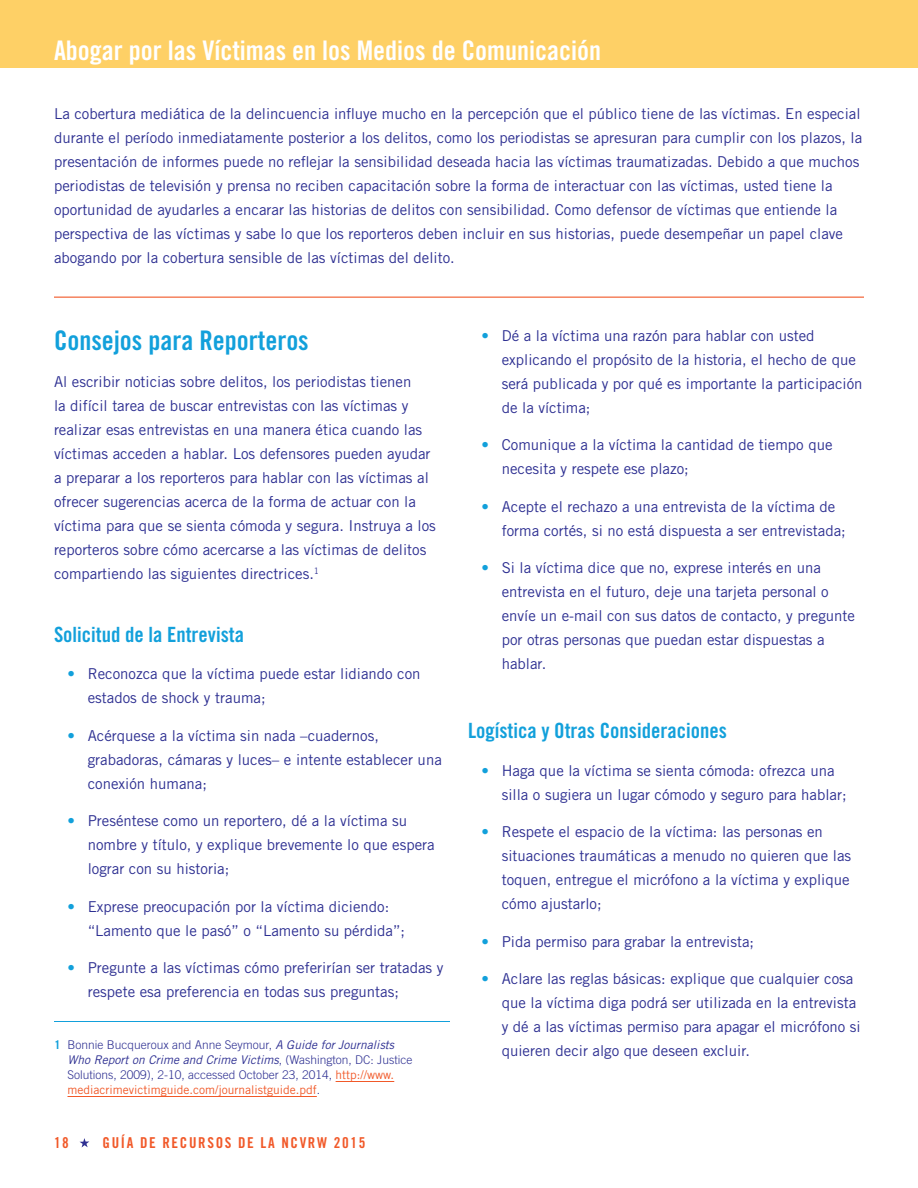
<style>
.page{position:relative;width:918px;height:1188px;background:#fff}
.page>*{position:absolute;margin:0;border:0;box-sizing:border-box;transform-origin:0 0}
.Head_0{font:27px "Trade Gothic LT Std Bd Cn 20";color:#fff}
.Head_1{font:27px "Trade Gothic LT Std Bd Cn 20";color:#12a0db}
.Head_2{font:21px "Trade Gothic LT Std Bd Cn 20";color:#12a0db}
.Graph-rule-intro{font:15px/24px "Trade Gothic LT Std";color:#2e3092}
.Graph_1{font:15px/24px "Trade Gothic LT Std";color:#2e3092}
.t1{font:15px "Trade Gothic LT Std Bd Cn 20";letter-spacing:.11em;color:#f15929}
.Footnote{font:300 12px/15px "Trade Gothic LT Std";color:#2e3092}
.s1{color:#12a0db}
.s2{font-weight:700;color:#12a0db}
.s3{font-weight:400;font-style:italic}
.s4{font-weight:400;color:#f15929}
</style>
<div class="page">
<svg style="left:80px;top:1138px;width:9px;height:10px"></svg>
<div style="left:0;top:0;width:918px;height:68px;background:#fed066"></div>
<hr style="left:54px;top:297px;width:810px;height:1px;background:#f15929">
<hr style="left:54px;top:1021px;width:396px;height:1px;background:#12a0db">
<hr style="left:336px;top:1081px;width:58px;height:1px;background:#f15929">
<hr style="left:68px;top:1096px;width:249px;height:1px;background:#f15929">
<p class="Head_0" style="left:54px;top:34px;width:549px">Abogar por las Víctimas en los Medios de Comunicación</p>
<h1 class="Head_0" style="left:54px;top:34px;width:223px">Comunica su Mensaje</h1>
<p class="Graph-rule-intro" style="left:54px;top:101px;width:810px">La cobertura mediática de la delincuencia influye mucho en la percepción que el público tiene de las víctimas. En especial durante el período inmediatamente posterior a los delitos, como los periodistas se apresuran para cumplir con los plazos, la presentación de informes puede no reflejar la sensibilidad deseada hacia las víctimas traumatizadas. Debido a que muchos periodistas de televisión y prensa no reciben capacitación sobre la forma de interactuar con las víctimas, usted tiene la oportunidad de ayudarles a encarar las historias de delitos con sensibilidad. Como defensor de víctimas que entiende la perspectiva de las víctimas y sabe lo que los reporteros deben incluir en sus historias, puede desempeñar un papel clave abogando por la cobertura sensible de las víctimas del delito.</p>
<p class="Head_1" style="left:54px;top:324px;width:256px">Consejos para Reporteros</p>
<p class="Graph_1" style="left:54px;top:370px;width:383px">Al escribir noticias sobre delitos, los periodistas tienen<br>la difícil tarea de buscar entrevistas con las víctimas y realizar esas entrevistas en una manera ética cuando las víctimas acceden a hablar. Los defensores pueden ayudar a preparar a los reporteros para hablar con las víctimas al ofrecer sugerencias acerca de la forma de actuar con la víctima para que se sienta cómoda y segura. Instruya a los reporteros sobre cómo acercarse a las víctimas de delitos compartiendo las siguientes directrices.<sup>1</sup></p>
<p class="Head_2" style="left:54px;top:621px;width:192px">Solicitud de la Entrevista</p>
<p class="Graph-rule-intro" style="left:88px;top:662px;width:334px;text-indent:-20px"><span class="s1">•</span> Reconozca que la víctima puede estar lidiando con estados de shock y trauma;</p>
<p class="Graph-rule-intro" style="left:88px;top:723px;width:356px;text-indent:-20px"><span class="s1">•</span> Acérquese a la víctima sin nada –cuadernos, grabadoras, cámaras y luces– e intente establecer una conexión humana;</p>
<p class="Graph-rule-intro" style="left:88px;top:809px;width:349px;text-indent:-20px"><span class="s1">•</span> Preséntese como un reportero, dé a la víctima su nombre y título, y explique brevemente lo que espera lograr con su historia;</p>
<p class="Graph-rule-intro" style="left:88px;top:894px;width:319px;text-indent:-20px"><span class="s1">•</span> Exprese preocupación por la víctima diciendo: “Lamento que le pasó” o “Lamento su pérdida”;</p>
<p class="Graph-rule-intro" style="left:88px;top:956px;width:357px;text-indent:-20px"><span class="s1">•</span> Pregunte a las víctimas cómo preferirían ser tratadas y respete esa preferencia en todas sus preguntas;</p>
<p class="Footnote" style="left:68px;top:1037px;width:347px;text-indent:-14px"><span class="s2">1</span> Bonnie Bucqueroux and Anne Seymour, <span class="s3">A Guide for Journalists Who Report on Crime and Crime Victims</span>, (Washington, DC: Justice Solutions, 2009), 2-10, accessed October 23, 2014, <span class="s4">http://www. mediacrimevictimguide.com/journalistguide.pdf</span>.</p>
<p class="t1" style="left:54px;top:1133px;width:16px">18</p>
<p class="t1" style="left:103px;top:1133px;width:264px">GUÍA DE RECURSOS DE LA NCVRW 2015</p>
<p class="Graph-rule-intro" style="left:502px;top:323px;width:362px;text-indent:-20px"><span class="s1">•</span> Dé a la víctima una razón para hablar con usted explicando el propósito de la historia, el hecho de que será publicada y por qué es importante la participación de la víctima;</p>
<p class="Graph-rule-intro" style="left:502px;top:433px;width:332px;text-indent:-20px"><span class="s1">•</span> Comunique a la víctima la cantidad de tiempo que necesita y respete ese plazo;</p>
<p class="Graph-rule-intro" style="left:502px;top:494px;width:346px;text-indent:-20px"><span class="s1">•</span> Acepte el rechazo a una entrevista de la víctima de forma cortés, si no está dispuesta a ser entrevistada;</p>
<p class="Graph-rule-intro" style="left:502px;top:556px;width:355px;text-indent:-20px"><span class="s1">•</span> Si la víctima dice que no, exprese interés en una entrevista en el futuro, deje una tarjeta personal o envíe un e-mail con sus datos de contacto, y pregunte por otras personas que puedan estar dispuestas a hablar.</p>
<p class="Head_2" style="left:468px;top:718px;width:260px">Logística y Otras Consideraciones</p>
<p class="Graph-rule-intro" style="left:502px;top:758px;width:346px;text-indent:-20px"><span class="s1">•</span> Haga que la víctima se sienta cómoda: ofrezca una silla o sugiera un lugar cómodo y seguro para hablar;</p>
<p class="Graph-rule-intro" style="left:502px;top:820px;width:351px;text-indent:-20px"><span class="s1">•</span> Respete el espacio de la víctima: las personas en situaciones traumáticas a menudo no quieren que las toquen, entregue el micrófono a la víctima y explique cómo ajustarlo;</p>
<p class="Graph-rule-intro" style="left:482px;top:929px;width:274px"><span class="s1">•</span> Pida permiso para grabar la entrevista;</p>
<p class="Graph-rule-intro" style="left:502px;top:967px;width:361px;text-indent:-20px"><span class="s1">•</span> Aclare las reglas básicas: explique que cualquier cosa que la víctima diga podrá ser utilizada en la entrevista y dé a las víctimas permiso para apagar el micrófono si quieren decir algo que deseen excluir.</p>
</div>
